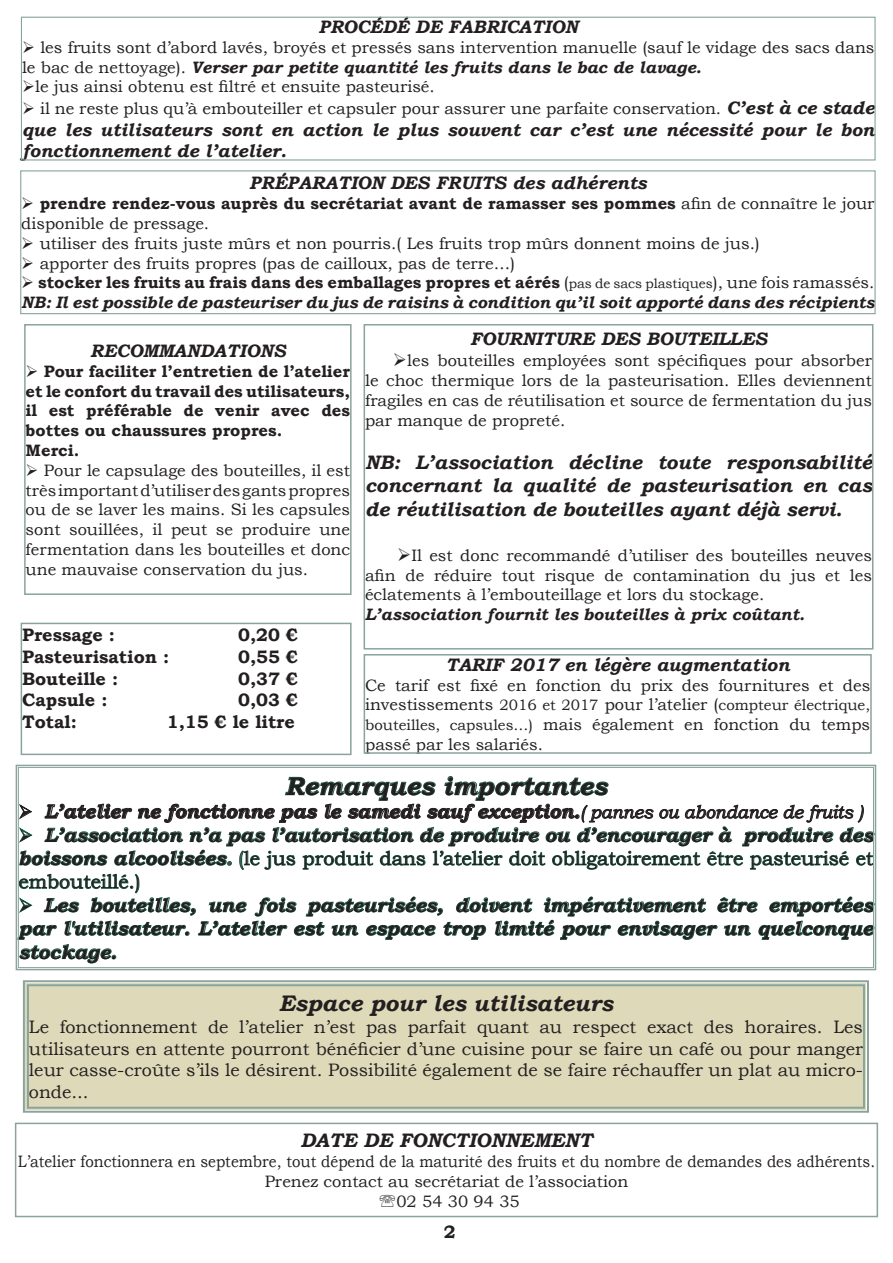
<style>
.page{position:relative;width:893px;height:1263px;background:#fff}
.page>*{position:absolute;margin:0;border:0;box-sizing:border-box;transform-origin:0 0}
.t1{font:italic 700 25.5px "Bookman Old Style";color:#231f20}
.t2{font:italic 700 22.5px "Bookman Old Style";color:#231f20}
.t3{font:italic 700 19.5px/23.4px "Bookman Old Style";color:#231f20;text-align:justify}
.t4{font:18px/21.6px "Bookman Old Style";color:#231f20;text-align:justify}
.t5{font:italic 700 18px/21.6px "Bookman Old Style";color:#231f20}
.t6{font:700 18px "Bookman Old Style";color:#231f20}
.t7{font:16.5px/19.8px "Bookman Old Style";color:#231f20;text-align:justify}
.t8{font:700 16.5px/19.8px "Bookman Old Style";color:#231f20}
.t9{font:italic 700 16.5px/19.8px "Bookman Old Style";color:#231f20}
.t10{font:16.5px "Bookman Old Style";color:#231f20;scale:.91 1}
.s1{font-weight:700;font-style:italic}
.s2{font-weight:700;font-style:italic;font-size:18px}
.s3{font-weight:400}
.s4{font-style:normal}
.s5{font-weight:400;font-style:normal}
.s6{font-weight:400;font-style:normal;font-size:13.5px}
.s7{font-size:15px}
.s8{font-weight:400;font-size:18px}
.s9{color:#1e654e}
.s10{font-weight:400;font-style:normal;color:#1e654e}
</style>
<div class="page">
<div style="left:364px;top:654px;width:508px;height:100px;border:2px solid #8aa39e"></div>
<div style="left:21px;top:623px;width:331px;height:132px;border:2px solid #8aa39e"></div>
<div style="left:364px;top:324px;width:509px;height:325px;border:2px solid #8aa39e"></div>
<div style="left:15px;top:1123px;width:863px;height:94px;border:2px solid #8aa39e"></div>
<svg style="left:15px;top:764px;width:862px;height:207px"></svg>
<div style="left:18px;top:767px;width:856px;height:201px;border:1px solid #8aa39e"></div>
<svg style="left:318px;top:16px;width:264px;height:1px"></svg>
<div style="left:21px;top:17px;width:855px;height:144px;border:1px solid #8aa39e"></div>
<div style="left:20px;top:170px;width:856px;height:144px;border:1px solid #8aa39e"></div>
<div style="left:23px;top:980px;width:846px;height:133px;background:#dedab9"></div>
<div style="left:27px;top:984px;width:838px;height:125px;border:2px solid #8aa39e"></div>
<div style="left:24px;top:324px;width:328px;height:271px;border:2px solid #8aa39e"></div>
<p class="t5" style="left:318px;top:16px;width:261px">PROCÉDÉ DE FABRICATION</p>
<p class="t7" style="left:22px;top:37px;width:854px">➢ les fruits sont d’abord lavés, broyés et pressés sans intervention manuelle (sauf le vidage des sacs dans le bac de nettoyage). <span class="s1">Verser par petite quantité les fruits dans le bac de lavage.</span></p>
<p class="t7" style="left:22px;top:77px;width:414px">➢le jus ainsi obtenu est filtré et ensuite pasteurisé.</p>
<p class="t7" style="left:22px;top:98px;width:854px">➢ il ne reste plus qu’à embouteiller et capsuler pour assurer une parfaite conservation. <span class="s2">C’est à ce stade</span></p>
<p class="t5" style="left:22px;top:118px;width:854px">que les utilisateurs sont en action le plus souvent car c’est une nécessité pour le bon fonctionnement de l’atelier.</p>
<p class="t5" style="left:249px;top:172px;width:399px">PRÉPARATION DES FRUITS des adhérents</p>
<p class="t8" style="left:21px;top:193px;width:855px">➢ prendre rendez-vous auprès du secrétariat avant de ramasser ses pommes <span class="s3">afin de connaître le jour disponible de pressage.</span></p>
<p class="t7" style="left:21px;top:233px;width:740px">➢ utiliser des fruits juste mûrs et non pourris.( Les fruits trop mûrs donnent moins de jus.)</p>
<p class="t7" style="left:21px;top:253px;width:495px">➢ apporter des fruits propres (pas de cailloux, pas de terre…)</p>
<p class="t9" style="left:21px;top:273px;width:855px">➢ <span class="s4">stocker les fruits au frais dans des emballages propres et aérés</span> <span class="s5">(</span><span class="s6">pas de sacs plastiques</span><span class="s5">), une fois ramassés.<br></span>NB: Il est possible de pasteuriser du jus de raisins à condition qu’il soit apporté dans des récipients</p>
<p class="t5" style="left:90px;top:340px;width:197px">RECOMMANDATIONS</p>
<p class="t8" style="left:26px;top:361px;width:326px">➢ Pour faciliter l’entretien de l’atelier et le confort du travail des utilisateurs, il est préférable de venir avec des bottes ou chaussures propres.<br>Merci.</p>
<p class="t7" style="left:26px;top:460px;width:326px">➢ Pour le capsulage des bouteilles, il est très important d’utiliser des gants propres ou de se laver les mains. Si les capsules sont souillées, il peut se produire une fermentation dans les bouteilles et donc une mauvaise conservation du jus.</p>
<p class="t6" style="left:22px;top:624px;width:94px">Pressage :</p>
<p class="t6" style="left:238px;top:624px;width:61px">0,20 €</p>
<p class="t6" style="left:22px;top:646px;width:149px">Pasteurisation :</p>
<p class="t6" style="left:238px;top:646px;width:61px">0,55 €</p>
<p class="t6" style="left:22px;top:668px;width:98px">Bouteille :</p>
<p class="t6" style="left:238px;top:668px;width:61px">0,37 €</p>
<p class="t6" style="left:22px;top:689px;width:87px">Capsule :</p>
<p class="t6" style="left:238px;top:689px;width:61px">0,03 €</p>
<p class="t6" style="left:22px;top:711px;width:56px">Total:</p>
<p class="t6" style="left:167px;top:711px;width:130px">1,15 € le litre</p>
<p class="t5" style="left:470px;top:327px;width:299px">FOURNITURE DES BOUTEILLES</p>
<p class="t7" style="left:365px;top:351px;width:508px;text-indent:28px">➢les bouteilles employées sont spécifiques pour absorber le choc thermique lors de la pasteurisation. Elles deviennent fragiles en cas de réutilisation et source de fermentation du jus par manque de propreté.</p>
<p class="t3" style="left:365px;top:450px;width:508px">NB: L’association décline toute responsabilité concernant la qualité de pasteurisation en cas de réutilisation de bouteilles ayant déjà servi.</p>
<p class="t7" style="left:365px;top:545px;width:508px;text-indent:32px">➢Il est donc recommandé d’utiliser des bouteilles neuves afin de réduire tout risque de contamination du jus et les éclatements à l’embouteillage et lors du stockage.</p>
<p class="t9" style="left:365px;top:604px;width:441px">L’association fournit les bouteilles à prix coûtant.</p>
<p class="t5" style="left:446px;top:653px;width:345px">TARIF 2017 en légère augmentation</p>
<p class="t7" style="left:365px;top:675px;width:507px">Ce tarif est fixé en fonction du prix des fournitures et des investissements <span class="s7">2016 et 2017</span> pour l’atelier (<span class="s7">compteur électrique, bouteilles, capsules…)</span> mais également en fonction du temps passé par les salariés.</p>
<h1 class="t1" style="left:285px;top:771px;width:323px">Remarques importantes</h1>
<p class="t3" style="left:19px;top:799px;width:846px">➢ L’atelier ne fonctionne pas le samedi sauf exception.<span class="s8">( pannes ou abondance de fruits )</span></p>
<p class="t3" style="left:19px;top:823px;width:856px">➢ L’association n’a pas l’autorisation de produire ou d’encourager à produire des boissons alcoolisées<span class="s9">.</span> <span class="s10">(</span><span class="s5">le jus produit dans l’atelier doit obligatoirement être pasteurisé et embouteillé.)</span></p>
<p class="t3" style="left:19px;top:893px;width:856px">➢ Les bouteilles, une fois pasteurisées, doivent impérativement être emportées par l'utilisateur. L’atelier est un espace trop limité pour envisager un quelconque stockage.</p>
<h2 class="t2" style="left:279px;top:990px;width:336px">Espace pour les utilisateurs</h2>
<p class="t4" style="left:29px;top:1016px;width:835px">Le fonctionnement de l’atelier n’est pas parfait quant au respect exact des horaires. Les utilisateurs en attente pourront bénéficier d’une cuisine pour se faire un café ou pour manger leur casse-croûte s’ils le désirent. Possibilité également de se faire réchauffer un plat au micro&shy;onde...</p>
<p class="t3" style="left:300px;top:1128px;width:294px">DATE DE FONCTIONNEMENT</p>
<p class="t10" style="left:18px;top:1152px;width:944px">L’atelier fonctionnera en septembre, tout dépend de la maturité des fruits et du nombre de demandes des adhérents.</p>
<p class="t7" style="left:265px;top:1171px;width:365px">Prenez contact au secrétariat de l’association</p>
<p class="t7" style="left:396px;top:1191px;width:125px">02 54 30 94 35</p>
<p class="t6" style="left:444px;top:1221px;width:13px">2</p>
</div>
